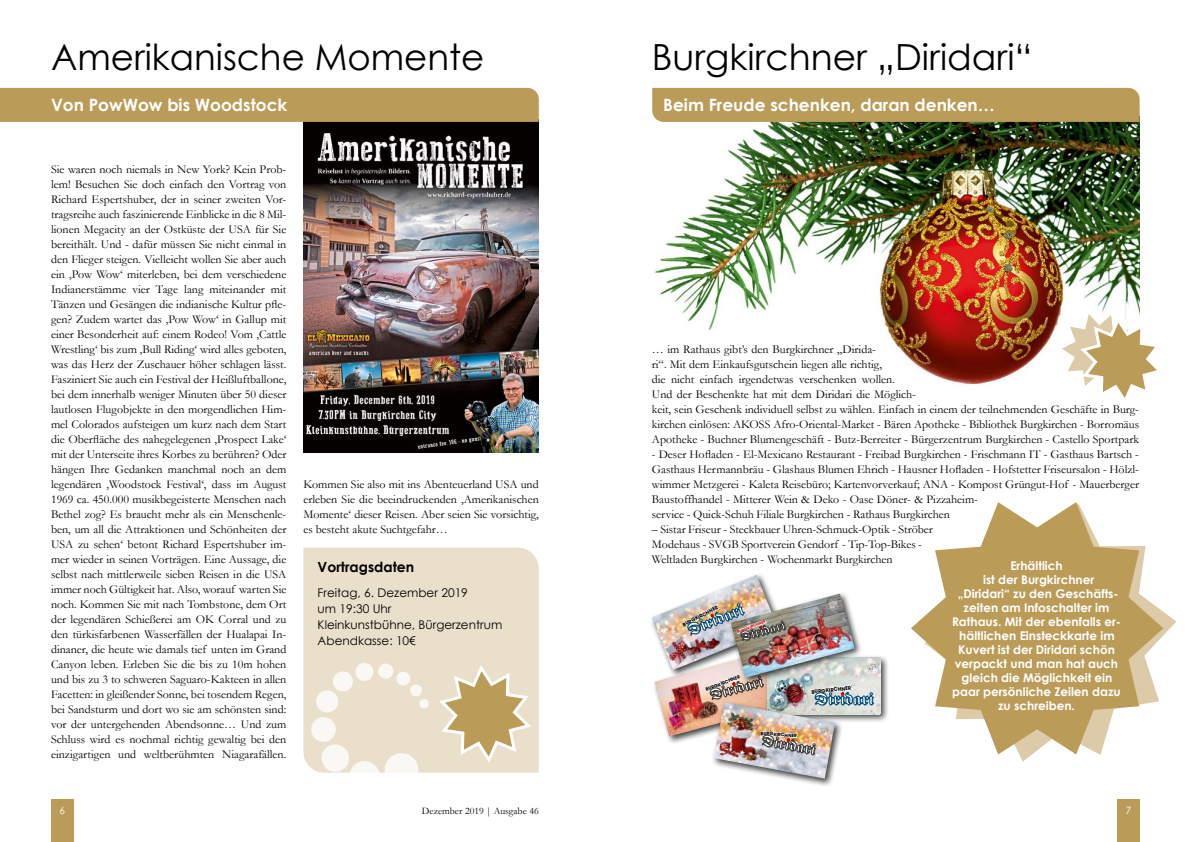
<style>
.page{position:relative;width:1191px;height:842px;background:#fff}
.page>*{position:absolute;margin:0;border:0;box-sizing:border-box;transform-origin:0 0}
.t1{font:36px "Century Gothic";color:#000}
.t2{font:700 17px "Century Gothic";color:#fff}
.t3{font:700 14px "Century Gothic";color:#000}
.t4{font:12px/15px "Garamond";color:#000}
.t5{font:700 12px/14px "Century Gothic";color:#fff;text-align:center}
.t6{font:12px/16px "Century Gothic";color:#000}
.t7{font:10px "Garamond";color:#000}
.t8{font:10px "Century Gothic";color:#fff}
.t9{font:700 5px "Avant Garde LT";color:#000}
.t10{font:700 4.6px "Avant Garde LT";color:#000}
.t11{font:700 3.8px "Avant Garde LT";color:#c00d0e}
</style>
<div class="page">
<div style="left:51px;top:799px;width:23px;height:43px;background:#bb9b58"></div>
<img style="left:654px;top:122px;width:485px;height:263px">
<img style="left:303px;top:122px;width:236px;height:330px">
<div style="left:1117px;top:799px;width:23px;height:43px;background:#bb9b58"></div>
<div style="left:0;top:88px;width:539px;height:34px;background:#bb9b58"></div>
<div style="left:303px;top:548px;width:236px;height:225px;background:#eadfca"></div>
<svg style="left:309px;top:662px;width:121px;height:111px"></svg>
<svg style="left:436px;top:664px;width:98px;height:102px;background:#dbc9a6"></svg>
<div style="left:652px;top:88px;width:487px;height:34px;background:#bb9b58"></div>
<svg style="left:1053px;top:305px;width:104px;height:93px"></svg>
<svg style="left:911px;top:502px;width:252px;height:252px;fill:#bb9b58"></svg>
<div style="left:764px;top:654px;width:125px;height:69px;background:#000;opacity:.75"></div>
<div style="left:711px;top:699px;width:132px;height:88px;background:#000;opacity:.75"></div>
<img style="left:652px;top:575px;width:231px;height:204px">
<h1 class="t1" style="left:51px;top:31px;width:435px">Amerikanische Momente</h1>
<h2 class="t2" style="left:51px;top:92px;width:238px">Von PowWow bis Woodstock</h2>
<p class="t4" style="left:51px;top:161px;width:237px;text-align:justify">Sie waren noch niemals in New York? Kein Prob&shy;lem! Besuchen Sie doch einfach den Vortrag von Richard Espertshuber, der in seiner zweiten Vor&shy;tragsreihe auch faszinierende Einblicke in die 8 Mil&shy;lionen Megacity an der Ostküste der USA für Sie bereithält. Und - dafür müssen Sie nicht einmal in den Flieger steigen. Vielleicht wollen Sie aber auch ein ‚Pow Wow‘ miterleben, bei dem verschiedene Indianerstämme vier Tage lang miteinander mit Tänzen und Gesängen die indianische Kultur pfle&shy;gen? Zudem wartet das ‚Pow Wow‘ in Gallup mit einer Besonderheit auf: einem Rodeo! Vom ‚Cattle Wrestling‘ bis zum ‚Bull Riding‘ wird alles geboten, was das Herz der Zuschauer höher schlagen lässt.<br>Fasziniert Sie auch ein Festival der Heißluftballone, bei dem innerhalb weniger Minuten über 50 dieser lautlosen Flugobjekte in den morgendlichen Him&shy;mel Colorados aufsteigen um kurz nach dem Start die Oberfläche des nahegelegenen ‚Prospect Lake‘ mit der Unterseite ihres Korbes zu berühren? Oder hängen Ihre Gedanken manchmal noch an dem legendären ‚Woodstock Festival‘, dass im August 1969 ca. 450.000 musikbegeisterte Menschen nach Bethel zog? Es braucht mehr als ein Menschenle&shy;ben, um all die Attraktionen und Schönheiten der USA zu sehen‘ betont Richard Espertshuber im&shy;mer wieder in seinen Vorträgen. Eine Aussage, die selbst nach mittlerweile sieben Reisen in die USA immer noch Gültigkeit hat. Also, worauf warten Sie noch. Kommen Sie mit nach Tombstone, dem Ort der legendären Schießerei am OK Corral und zu den türkisfarbenen Wasserfällen der Hualapai In&shy;dinaner, die heute wie damals tief unten im Grand Canyon leben. Erleben Sie die bis zu 10m hohen und bis zu 3 to schweren Saguaro-Kakteen in allen Facetten: in gleißender Sonne, bei tosendem Regen, bei Sandsturm und dort wo sie am schönsten sind: vor der untergehenden Abendsonne… Und zum Schluss wird es nochmal richtig gewaltig bei den einzigartigen und weltberühmten Niagarafällen.</p>
<p class="t4" style="left:303px;top:476px;width:237px;text-align:justify">Kommen Sie also mit ins Abenteuerland USA und erleben Sie die beeindruckenden ‚Amerikanischen Momente‘ dieser Reisen. Aber seien Sie vorsichtig, es besteht akute Suchtgefahr…</p>
<p class="t3" style="left:317px;top:557px;width:98px">Vortragsdaten</p>
<p class="t6" style="left:317px;top:584px;width:186px">Freitag, 6. Dezember 2019<br>um 19:30 Uhr<br>Kleinkunstbühne, Bürgerzentrum<br>Abendkasse: 10€</p>
<h1 class="t1" style="left:652px;top:31px;width:382px">Burgkirchner „Diridari“</h1>
<h2 class="t2" style="left:663px;top:92px;width:333px">Beim Freude schenken, daran denken…</h2>
<p class="t4" style="left:652px;top:341px;width:489px">… im Rathaus gibt’s den Burgkirchner „Dirida-<br>ri“. Mit dem Einkaufsgutschein liegen alle richtig,<br>die nicht einfach irgendetwas verschenken wollen.<br>Und der Beschenkte hat mit dem Diridari die Möglich-<br>keit, sein Geschenk individuell selbst zu wählen. Einfach in einem der teilnehmenden Geschäfte in Burg&shy;kirchen einlösen: AKOSS Afro-Oriental-Market - Bären Apotheke - Bibliothek Burgkirchen - Borromäus Apotheke - Buchner Blumengeschäft - Butz-Berreiter - Bürgerzentrum Burgkirchen - Castello Sportpark</p>
<p class="t4" style="left:652px;top:446px;width:489px">- Deser Hofladen - El-Mexicano Restaurant - Freibad Burgkirchen - Frischmann IT - Gasthaus Bartsch - Gasthaus Hermannbräu - Glashaus Blumen Ehrich - Hausner Hofladen - Hofstetter Friseursalon - Hölzl&shy;wimmer Metzgerei - Kaleta Reisebüro; Kartenvorverkauf; ANA - Kompost Grüngut-Hof - Mauerberger Baustoffhandel - Mitterer Wein &amp; Deko - Oase Döner- &amp; Pizzaheim-<br>service - Quick-Schuh Filiale Burgkirchen - Rathaus Burgkirchen</p>
<p class="t4" style="left:652px;top:521px;width:282px">– Sistar Friseur - Steckbauer Uhren-Schmuck-Optik - Ströber<br>Modehaus - SVGB Sportverein Gendorf - Tip-Top-Bikes -<br>Weltladen Burgkirchen - Wochenmarkt Burgkirchen</p>
<p class="t5" style="left:952px;top:558px;width:170px">Erhältlich<br>ist der Burgkirchner<br>„Diridari“ zu den Geschäfts&shy;zeiten am Infoschalter im<br>Rathaus. Mit der ebenfalls er&shy;hältlichen Einsteckkarte im<br>Kuvert ist der Diridari schön verpackt und man hat auch gleich die Möglichkeit ein paar persönliche Zeilen dazu zu schreiben.</p>
<p class="t9" style="left:681px;top:622px;width:41px;rotate:-28deg">BURGKIRCHNER</p>
<p class="t11" style="left:736px;top:630px;width:32px;rotate:-21deg">BURGKIRCHNER</p>
<p class="t10" style="left:705px;top:687px;width:38px;rotate:-21deg">BURGKIRCHNER</p>
<p class="t9" style="left:811px;top:689px;width:41px;rotate:-6deg">BURGKIRCHNER</p>
<p class="t10" style="left:761px;top:730px;width:38px;rotate:5deg">BURGKIRCHNER</p>
<p class="t8" style="left:60px;top:803px;width:7px">6</p>
<p class="t7" style="left:422px;top:804px;width:118px">Dezember 2019 | Ausgabe 46</p>
<p class="t8" style="left:1125px;top:803px;width:7px">7</p>
</div>
